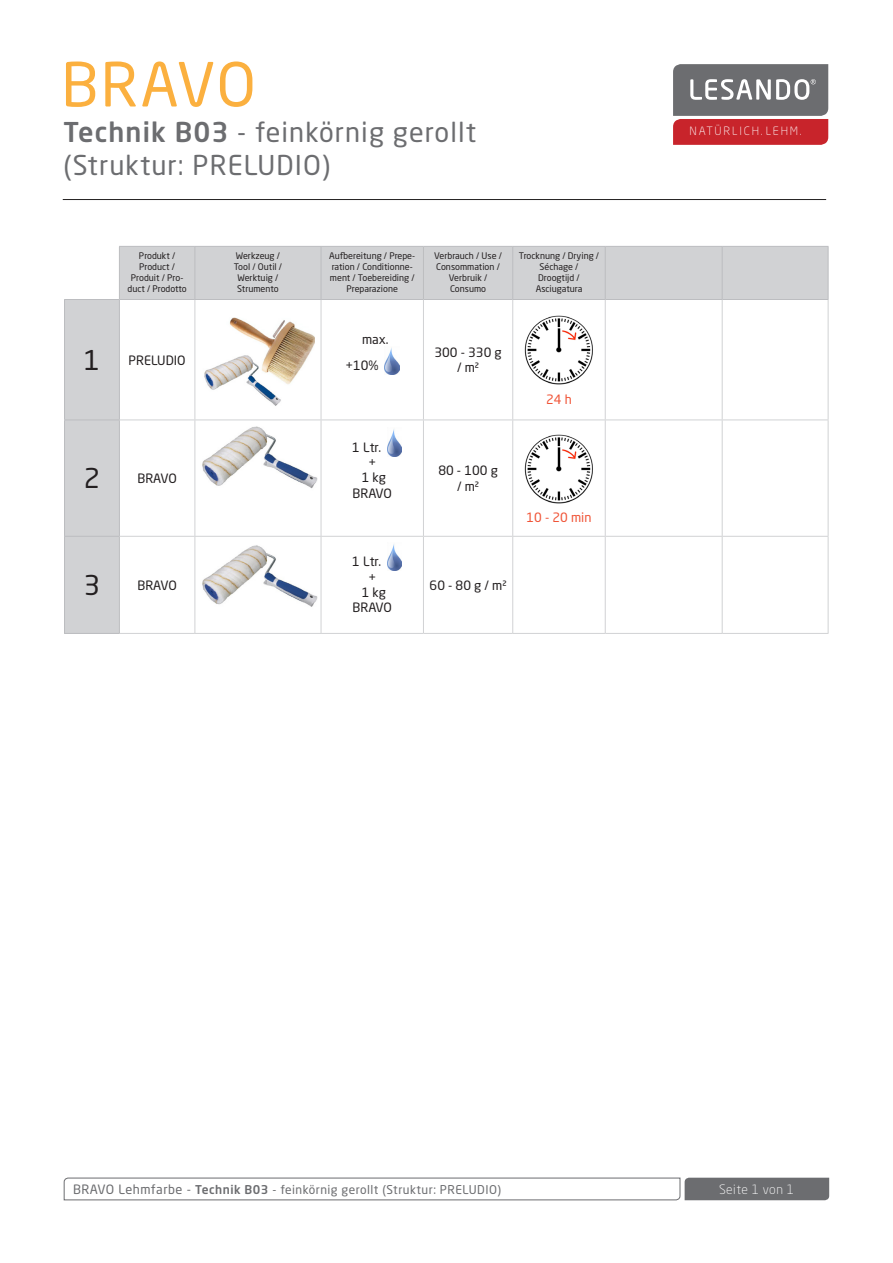
<style>
.page{position:relative;width:893px;height:1263px;background:#fff}
.page>*{position:absolute;margin:0;border:0;box-sizing:border-box;transform-origin:0 0}
.t1{font:60px "Neo Sans Pro";letter-spacing:.03em;color:#fbb03f}
.t2{font:27px "Neo Sans Pro";letter-spacing:.04em;color:#6c6d70}
.t3{font:27px "Neo Sans Pro";color:#231f20}
.t4{font:12.75px/15.3px "Neo Sans Pro";color:#231f20;text-align:center}
.t5{font:12.75px "Neo Sans Pro";color:#f05437}
.t6{font:300 12.75px "Neo Sans Pro";letter-spacing:.04em;color:#fff}
.t7{font:12px "Neo Sans Pro";letter-spacing:.04em;color:#6c6d70}
.t8{font:300 11.4px "Neo Sans Pro";letter-spacing:.16em;color:#fff}
.t9{font:9px/10.8px "Neo Sans Pro";color:#231f20;text-align:center}
.s1{font-weight:500}
.s2{font-size:12.75px}
</style>
<div class="page">
<svg style="left:63px;top:1177px;width:766px;height:23px"></svg>
<svg style="left:673px;top:64px;width:155px;height:81px;background:#9b676b"></svg>
<hr style="left:63px;top:199px;width:763px;height:1px;background:#231f20">
<svg style="left:65px;top:247px;width:763px;height:289px"></svg>
<div style="left:65px;top:536px;width:54px;height:97px;background:#d1d2d4"></div>
<hr style="left:119px;top:246px;width:76px;height:1px;background:#bcbdc0">
<hr style="left:119px;top:247px;width:1px;height:52px;background:#bcbdc0">
<hr style="left:195px;top:246px;width:126px;height:1px;background:#bcbdc0">
<hr style="left:195px;top:247px;width:1px;height:52px;background:#bcbdc0">
<hr style="left:321px;top:246px;width:102px;height:1px;background:#bcbdc0">
<hr style="left:321px;top:247px;width:1px;height:52px;background:#bcbdc0">
<hr style="left:423px;top:246px;width:90px;height:1px;background:#bcbdc0">
<hr style="left:423px;top:247px;width:1px;height:52px;background:#bcbdc0">
<hr style="left:513px;top:246px;width:92px;height:1px;background:#bcbdc0">
<hr style="left:512px;top:247px;width:1px;height:52px;background:#bcbdc0">
<hr style="left:605px;top:246px;width:117px;height:1px;background:#bcbdc0">
<hr style="left:605px;top:247px;width:1px;height:52px;background:#bcbdc0">
<hr style="left:722px;top:246px;width:106px;height:1px;background:#bcbdc0">
<hr style="left:722px;top:247px;width:1px;height:52px;background:#bcbdc0">
<hr style="left:828px;top:247px;width:1px;height:52px;background:#bcbdc0">
<hr style="left:119px;top:299px;width:76px;height:1px;background:#bcbdc0">
<hr style="left:195px;top:299px;width:126px;height:1px;background:#bcbdc0">
<hr style="left:321px;top:299px;width:102px;height:1px;background:#bcbdc0">
<hr style="left:423px;top:299px;width:90px;height:1px;background:#bcbdc0">
<hr style="left:513px;top:299px;width:92px;height:1px;background:#bcbdc0">
<hr style="left:605px;top:299px;width:117px;height:1px;background:#bcbdc0">
<hr style="left:722px;top:299px;width:106px;height:1px;background:#bcbdc0">
<hr style="left:195px;top:300px;width:1px;height:120px;background:#d1d2d4">
<hr style="left:321px;top:300px;width:1px;height:120px;background:#d1d2d4">
<hr style="left:423px;top:300px;width:1px;height:120px;background:#d1d2d4">
<hr style="left:120px;top:420px;width:75px;height:1px;background:#d1d2d4">
<hr style="left:195px;top:420px;width:126px;height:1px;background:#d1d2d4">
<hr style="left:195px;top:420px;width:1px;height:116px;background:#d1d2d4">
<hr style="left:321px;top:420px;width:102px;height:1px;background:#d1d2d4">
<hr style="left:321px;top:420px;width:1px;height:116px;background:#d1d2d4">
<hr style="left:423px;top:420px;width:90px;height:1px;background:#d1d2d4">
<hr style="left:423px;top:420px;width:1px;height:116px;background:#d1d2d4">
<hr style="left:120px;top:536px;width:75px;height:1px;background:#d1d2d4">
<hr style="left:195px;top:536px;width:126px;height:1px;background:#d1d2d4">
<hr style="left:195px;top:537px;width:1px;height:96px;background:#d1d2d4">
<hr style="left:321px;top:536px;width:102px;height:1px;background:#d1d2d4">
<hr style="left:321px;top:537px;width:1px;height:96px;background:#d1d2d4">
<hr style="left:423px;top:536px;width:90px;height:1px;background:#d1d2d4">
<hr style="left:423px;top:537px;width:1px;height:96px;background:#d1d2d4">
<hr style="left:120px;top:633px;width:75px;height:1px;background:#d1d2d4">
<hr style="left:195px;top:633px;width:126px;height:1px;background:#d1d2d4">
<hr style="left:321px;top:633px;width:102px;height:1px;background:#d1d2d4">
<hr style="left:423px;top:633px;width:90px;height:1px;background:#d1d2d4">
<hr style="left:64px;top:299px;width:55px;height:1px;background:#bcbdc0">
<hr style="left:64px;top:300px;width:1px;height:120px;background:#bcbdc0">
<hr style="left:119px;top:300px;width:1px;height:120px;background:#bcbdc0">
<hr style="left:64px;top:420px;width:56px;height:1px;background:#bcbdc0">
<hr style="left:64px;top:420px;width:1px;height:116px;background:#bcbdc0">
<hr style="left:119px;top:420px;width:1px;height:116px;background:#bcbdc0">
<hr style="left:64px;top:536px;width:56px;height:1px;background:#bcbdc0">
<hr style="left:64px;top:537px;width:1px;height:96px;background:#bcbdc0">
<hr style="left:119px;top:537px;width:1px;height:96px;background:#bcbdc0">
<hr style="left:64px;top:633px;width:56px;height:1px;background:#bcbdc0">
<hr style="left:512px;top:300px;width:1px;height:120px;background:#d1d2d4">
<hr style="left:605px;top:300px;width:1px;height:120px;background:#d1d2d4">
<hr style="left:722px;top:300px;width:1px;height:120px;background:#d1d2d4">
<hr style="left:828px;top:300px;width:1px;height:120px;background:#d1d2d4">
<hr style="left:513px;top:420px;width:92px;height:1px;background:#d1d2d4">
<hr style="left:512px;top:420px;width:1px;height:116px;background:#d1d2d4">
<hr style="left:605px;top:420px;width:117px;height:1px;background:#d1d2d4">
<hr style="left:605px;top:420px;width:1px;height:116px;background:#d1d2d4">
<hr style="left:722px;top:420px;width:106px;height:1px;background:#d1d2d4">
<hr style="left:722px;top:420px;width:1px;height:116px;background:#d1d2d4">
<hr style="left:828px;top:420px;width:1px;height:116px;background:#d1d2d4">
<hr style="left:513px;top:536px;width:92px;height:1px;background:#d1d2d4">
<hr style="left:512px;top:537px;width:1px;height:96px;background:#d1d2d4">
<hr style="left:605px;top:536px;width:117px;height:1px;background:#d1d2d4">
<hr style="left:605px;top:537px;width:1px;height:96px;background:#d1d2d4">
<hr style="left:722px;top:536px;width:106px;height:1px;background:#d1d2d4">
<hr style="left:722px;top:537px;width:1px;height:96px;background:#d1d2d4">
<hr style="left:828px;top:537px;width:1px;height:96px;background:#d1d2d4">
<hr style="left:513px;top:633px;width:92px;height:1px;background:#d1d2d4">
<hr style="left:605px;top:633px;width:117px;height:1px;background:#d1d2d4">
<hr style="left:722px;top:633px;width:106px;height:1px;background:#d1d2d4">
<img style="left:202px;top:318px;width:112px;height:95px">
<img style="left:385px;top:346px;width:14px;height:28px">
<img style="left:525px;top:316px;width:68px;height:69px">
<img style="left:201px;top:426px;width:116px;height:77px">
<img style="left:388px;top:428px;width:14px;height:28px">
<img style="left:525px;top:434px;width:68px;height:69px">
<img style="left:202px;top:545px;width:115px;height:62px">
<img style="left:388px;top:544px;width:14px;height:26px">
<p class="t1" style="left:61px;top:48px;width:196px">BRAVO</p>
<p class="t2" style="left:63px;top:116px;width:414px"><span class="s1">Technik B03</span> - feinkörnig gerollt</p>
<p class="t2" style="left:63px;top:148px;width:268px">(Struktur: PRELUDIO)</p>
<p class="t9" style="left:139px;top:250px;width:38px;text-align:left">Produkt /<br>Product /</p>
<p class="t9" style="left:127px;top:272px;width:61px">Produit / Pro&shy;duct / Prodotto</p>
<p class="t9" style="left:236px;top:250px;width:46px">Werkzeug /</p>
<p class="t9" style="left:234px;top:261px;width:50px">Tool / Outil /</p>
<p class="t9" style="left:238px;top:272px;width:42px">Werktuig /</p>
<p class="t9" style="left:237px;top:283px;width:43px">Strumento</p>
<p class="t9" style="left:329px;top:250px;width:87px">Aufbereitung / Prepe&shy;ration / Conditionne&shy;ment / Toebereiding /<br>Preparazione</p>
<p class="t9" style="left:434px;top:250px;width:69px">Verbrauch / Use /</p>
<p class="t9" style="left:436px;top:261px;width:65px">Consommation /<br>Verbruik /</p>
<p class="t9" style="left:450px;top:283px;width:38px">Consumo</p>
<p class="t9" style="left:519px;top:250px;width:82px">Trocknung / Drying /</p>
<p class="t9" style="left:539px;top:261px;width:40px">Séchage /</p>
<p class="t9" style="left:538px;top:272px;width:43px">Droogtijd /</p>
<p class="t9" style="left:536px;top:283px;width:48px">Asciugatura</p>
<p class="t3" style="left:84px;top:344px;width:18px">1</p>
<p class="t4" style="left:129px;top:352px;width:59px">PRELUDIO</p>
<p class="t4" style="left:362px;top:331px;width:28px">max.</p>
<p class="t4" style="left:345px;top:358px;width:35px">+10%</p>
<p class="t4" style="left:435px;top:344px;width:69px">300 - 330 g / m²</p>
<p class="t5" style="left:546px;top:391px;width:27px">24 h</p>
<p class="t3" style="left:84px;top:462px;width:18px">2</p>
<p class="t4" style="left:137px;top:470px;width:41px">BRAVO</p>
<p class="t4" style="left:352px;top:439px;width:31px">1 Ltr.</p>
<p class="t4" style="left:368px;top:455px;width:9px">+</p>
<p class="t4" style="left:362px;top:470px;width:26px">1 kg</p>
<p class="t4" style="left:353px;top:485px;width:41px">BRAVO</p>
<p class="t4" style="left:438px;top:463px;width:61px">80 - 100 g / m²</p>
<p class="t5" style="left:526px;top:509px;width:66px">10 - 20 min</p>
<p class="t3" style="left:84px;top:569px;width:18px">3</p>
<p class="t4" style="left:137px;top:577px;width:41px">BRAVO</p>
<p class="t4" style="left:352px;top:554px;width:31px">1 Ltr.</p>
<p class="t4" style="left:368px;top:569px;width:9px">+</p>
<p class="t4" style="left:362px;top:584px;width:26px">1 kg</p>
<p class="t4" style="left:353px;top:600px;width:41px">BRAVO</p>
<p class="t4" style="left:430px;top:577px;width:78px">60 - 80 g / m²</p>
<p class="t8" style="left:689px;top:124px;width:114px">NATÜRLICH.LEHM.</p>
<h3 class="t7" style="left:73px;top:1182px;width:430px"><span class="s2">BRAVO Lehmfarbe -</span> <span class="s1">Technik B03</span> - feinkörnig gerollt (Struktur: PRELUDIO)</h3>
<p class="t6" style="left:719px;top:1181px;width:77px">Seite 1 von 1</p>
</div>
